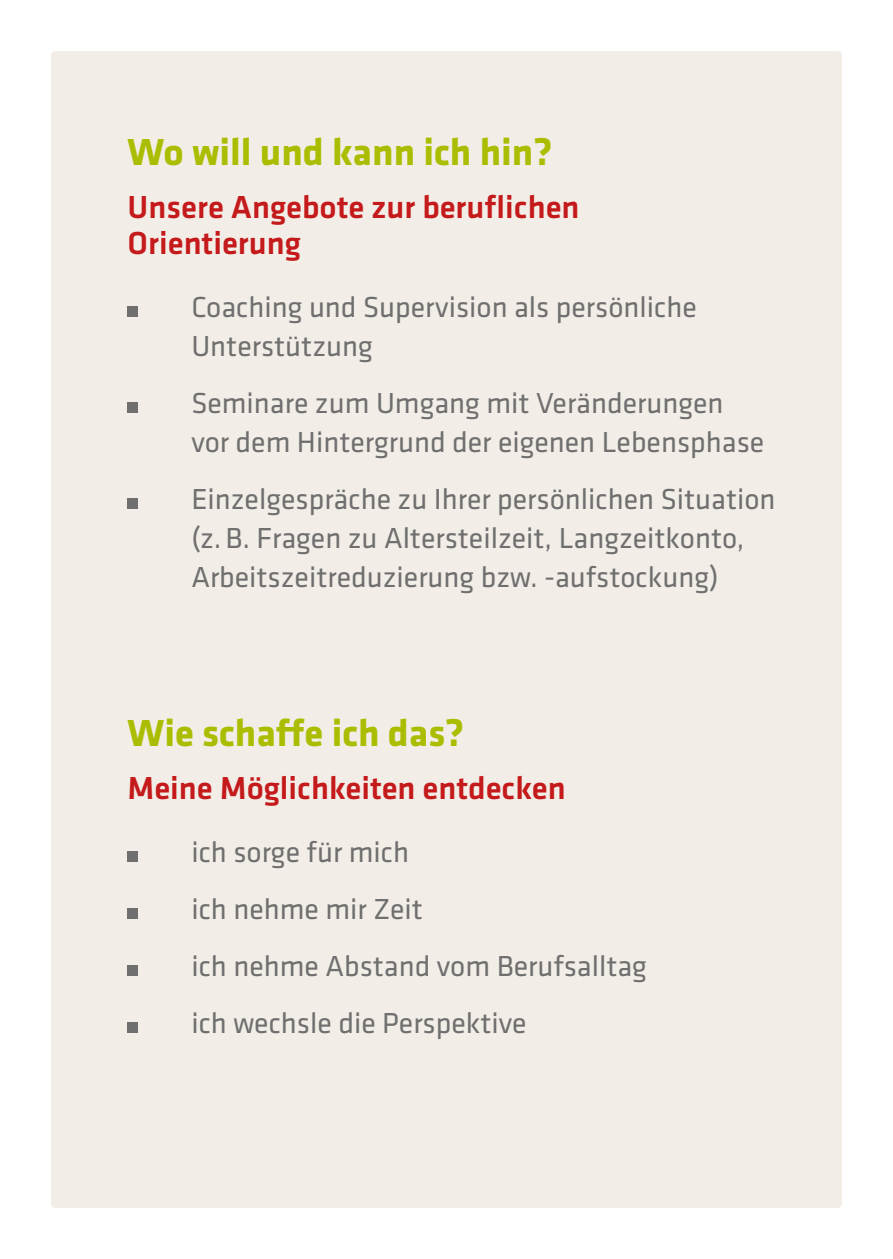
<style>
.page{position:relative;width:893px;height:1259px;background:#fff}
.page>*{position:absolute;margin:0;border:0;box-sizing:border-box;transform-origin:0 0}
._12_bold{font:700 39px "Klavika Basic";color:#aabd01}
._12_bold-2{font:500 33px/36px "Klavika Basic";color:#c51a1b}
.copy_klavika_10{font:30px "Klavika Basic";color:#706f6f}
</style>
<div class="page">
<div style="left:51px;top:51px;width:791px;height:1157px;background:#f2eee7;border-radius:4px"></div>
<div style="left:128px;top:307px;width:10px;height:10px;background:#706f6f"></div>
<div style="left:128px;top:403px;width:10px;height:10px;background:#706f6f"></div>
<div style="left:128px;top:499px;width:10px;height:10px;background:#706f6f"></div>
<div style="left:128px;top:851px;width:10px;height:10px;background:#706f6f"></div>
<div style="left:128px;top:908px;width:10px;height:10px;background:#706f6f"></div>
<div style="left:128px;top:965px;width:10px;height:10px;background:#706f6f"></div>
<div style="left:128px;top:1022px;width:10px;height:10px;background:#706f6f"></div>
<p class="_12_bold" style="left:128px;top:124px;width:426px">Wo will und kann ich hin?</p>
<p class="_12_bold-2" style="left:128px;top:189px;width:453px">Unsere Angebote zur beruflichen<br>Orientierung</p>
<p class="copy_klavika_10" style="left:191px;top:287px;width:507px">Coaching und Supervision als persönliche</p>
<p class="copy_klavika_10" style="left:191px;top:326px;width:183px">Unterstützung</p>
<p class="copy_klavika_10" style="left:191px;top:383px;width:534px">Seminare zum Umgang mit Veränderungen</p>
<p class="copy_klavika_10" style="left:191px;top:422px;width:574px">vor dem Hintergrund der eigenen Lebensphase</p>
<p class="copy_klavika_10" style="left:191px;top:479px;width:586px">Einzelgespräche zu Ihrer persönlichen Situation</p>
<p class="copy_klavika_10" style="left:191px;top:518px;width:555px">(z.B. Fragen zu Altersteilzeit, Langzeitkonto,</p>
<p class="copy_klavika_10" style="left:191px;top:557px;width:529px">Arbeitszeitreduzierung bzw. -aufstockung)</p>
<p class="_12_bold" style="left:128px;top:705px;width:338px">Wie schaffe ich das?</p>
<p class="_12_bold-2" style="left:128px;top:769px;width:440px">Meine Möglichkeiten entdecken</p>
<p class="copy_klavika_10" style="left:191px;top:832px;width:219px">ich sorge für mich</p>
<p class="copy_klavika_10" style="left:191px;top:889px;width:233px">ich nehme mir Zeit</p>
<p class="copy_klavika_10" style="left:191px;top:946px;width:457px">ich nehme Abstand vom Berufsalltag</p>
<p class="copy_klavika_10" style="left:191px;top:1003px;width:337px">ich wechsle die Perspektive</p>
</div>
